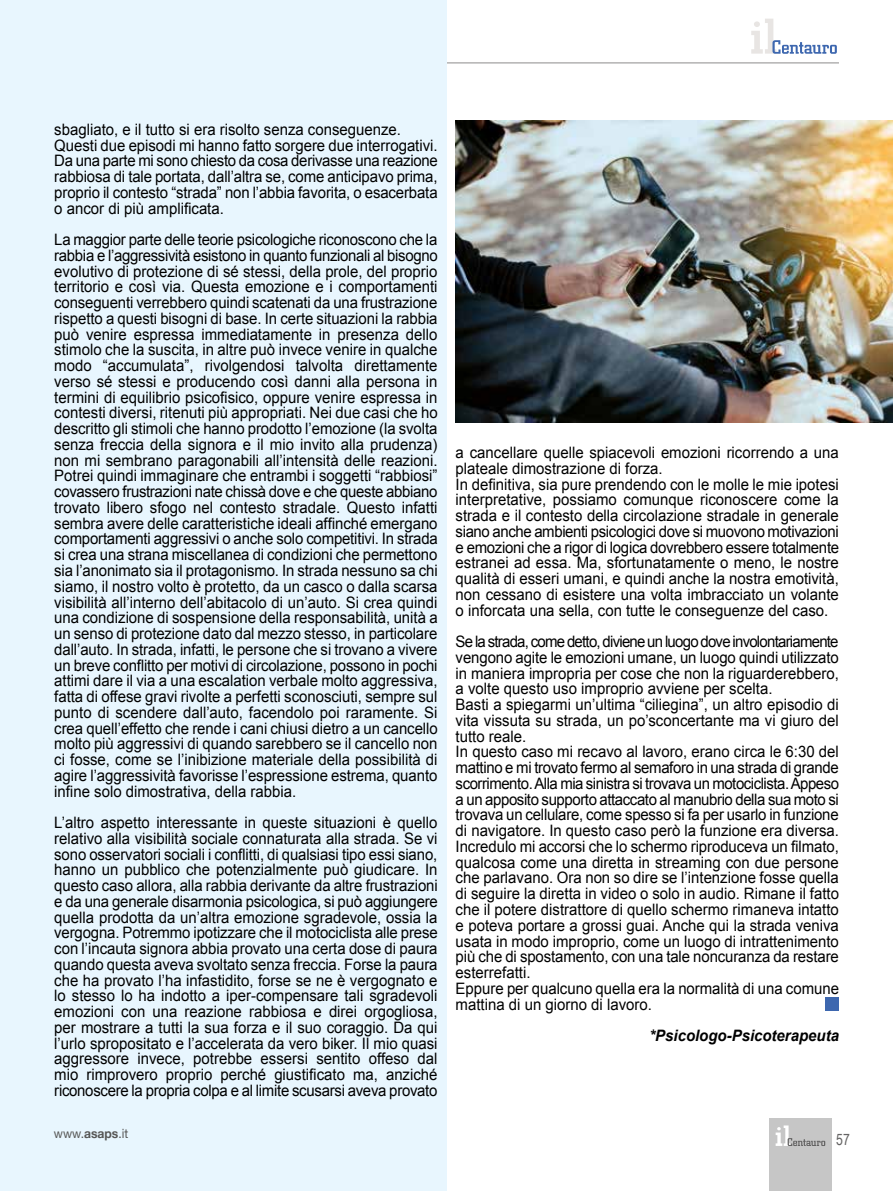
<style>
.page{position:relative;width:893px;height:1191px;background:#fff}
.page>*{position:absolute;margin:0;border:0;box-sizing:border-box;transform-origin:0 0}
.t1{font:15.75px/15.8px "Arial";color:#000;scale:.95 1}
.t2{font:italic 700 15.75px "Arial";color:#000;scale:.95 1}
.t3{font:15.75px "Arial Narrow";color:#646363;scale:.95 1}
.t4{font:12.75px "Helvetica Neue";color:#575756;scale:.95 1}
.s1{font-weight:700}
</style>
<div class="page">
<hr style="left:54px;top:62px;width:785px;height:2px;background:#b3b2b2">
<div style="left:0;top:0;width:446px;height:1191px;background:#e8f6fe"></div>
<div style="left:770px;top:1118px;width:62px;height:73px;background:#c6c6c6"></div>
<svg style="left:776px;top:1125px;width:49px;height:21px"></svg>
<svg style="left:751px;top:19px;width:86px;height:35px"></svg>
<div style="left:826px;top:997px;width:13px;height:13px;background:#3d67af"></div>
<img style="left:456px;top:120px;width:437px;height:302px">
<p class="t1" style="left:54px;top:122px;width:405px">sbagliato, e il tutto si era risolto senza conseguenze.<br>Questi due episodi mi hanno fatto sorgere due interrogativi.<br>Da una parte mi sono chiesto da cosa derivasse una reazione rabbiosa di tale portata, dall’altra se, come anticipavo prima, proprio il contesto “strada” non l’abbia favorita, o esacerbata o ancor di più amplificata.</p>
<p class="t1" style="left:54px;top:232px;width:405px;text-align:justify">La maggior parte delle teorie psicologiche riconoscono che la rabbia e l’aggressività esistono in quanto funzionali al bisogno evolutivo di protezione di sé stessi, della prole, del proprio territorio e così via. Questa emozione e i comportamenti conseguenti verrebbero quindi scatenati da una frustrazione rispetto a questi bisogni di base. In certe situazioni la rabbia può venire espressa immediatamente in presenza dello stimolo che la suscita, in altre può invece venire in qualche modo “accumulata”, rivolgendosi talvolta direttamente verso sé stessi e producendo così danni alla persona in termini di equilibrio psicofisico, oppure venire espressa in contesti diversi, ritenuti più appropriati. Nei due casi che ho descritto gli stimoli che hanno prodotto l’emozione (la svolta senza freccia della signora e il mio invito alla prudenza) non mi sembrano paragonabili all’intensità delle reazioni.<br>Potrei quindi immaginare che entrambi i soggetti “rabbiosi” covassero frustrazioni nate chissà dove e che queste abbiano trovato libero sfogo nel contesto stradale. Questo infatti sembra avere delle caratteristiche ideali affinché emergano comportamenti aggressivi o anche solo competitivi. In strada si crea una strana miscellanea di condizioni che permettono sia l’anonimato sia il protagonismo. In strada nessuno sa chi siamo, il nostro volto è protetto, da un casco o dalla scarsa visibilità all’interno dell’abitacolo di un’auto. Si crea quindi una condizione di sospensione della responsabilità, unità a un senso di protezione dato dal mezzo stesso, in particolare dall’auto. In strada, infatti, le persone che si trovano a vivere un breve conflitto per motivi di circolazione, possono in pochi attimi dare il via a una escalation verbale molto aggressiva, fatta di offese gravi rivolte a perfetti sconosciuti, sempre sul punto di scendere dall’auto, facendolo poi raramente. Si crea quell’effetto che rende i cani chiusi dietro a un cancello molto più aggressivi di quando sarebbero se il cancello non ci fosse, come se l’inibizione materiale della possibilità di agire l’aggressività favorisse l’espressione estrema, quanto infine solo dimostrativa, della rabbia.</p>
<p class="t1" style="left:54px;top:815px;width:405px;text-align:justify">L’altro aspetto interessante in queste situazioni è quello relativo alla visibilità sociale connaturata alla strada. Se vi sono osservatori sociali i conflitti, di qualsiasi tipo essi siano, hanno un pubblico che potenzialmente può giudicare. In questo caso allora, alla rabbia derivante da altre frustrazioni e da una generale disarmonia psicologica, si può aggiungere quella prodotta da un’altra emozione sgradevole, ossia la vergogna. Potremmo ipotizzare che il motociclista alle prese con l’incauta signora abbia provato una certa dose di paura quando questa aveva svoltato senza freccia. Forse la paura che ha provato l’ha infastidito, forse se ne è vergognato e lo stesso lo ha indotto a iper-compensare tali sgradevoli emozioni con una reazione rabbiosa e direi orgogliosa, per mostrare a tutti la sua forza e il suo coraggio. Da qui l’urlo spropositato e l’accelerata da vero biker. Il mio quasi aggressore invece, potrebbe essersi sentito offeso dal mio rimprovero proprio perché giustificato ma, anziché riconoscere la propria colpa e al limite scusarsi aveva provato</p>
<p class="t1" style="left:456px;top:445px;width:405px">a cancellare quelle spiacevoli emozioni ricorrendo a una plateale dimostrazione di forza.<br>In definitiva, sia pure prendendo con le molle le mie ipotesi interpretative, possiamo comunque riconoscere come la strada e il contesto della circolazione stradale in generale siano anche ambienti psicologici dove si muovono motivazioni e emozioni che a rigor di logica dovrebbero essere totalmente estranei ad essa. Ma, sfortunatamente o meno, le nostre qualità di esseri umani, e quindi anche la nostra emotività, non cessano di esistere una volta imbracciato un volante o inforcata una sella, con tutte le conseguenze del caso.</p>
<p class="t1" style="left:456px;top:634px;width:405px">Se la strada, come detto, diviene un luogo dove involontariamente vengono agite le emozioni umane, un luogo quindi utilizzato in maniera impropria per cose che non la riguarderebbero, a volte questo uso improprio avviene per scelta.<br>Basti a spiegarmi un’ultima “ciliegina”, un altro episodio di vita vissuta su strada, un po’sconcertante ma vi giuro del tutto reale.<br>In questo caso mi recavo al lavoro, erano circa le 6:30 del mattino e mi trovato fermo al semaforo in una strada di grande scorrimento. Alla mia sinistra si trovava un motociclista. Appeso a un apposito supporto attaccato al manubrio della sua moto si trovava un cellulare, come spesso si fa per usarlo in funzione di navigatore. In questo caso però la funzione era diversa.<br>Incredulo mi accorsi che lo schermo riproduceva un filmato, qualcosa come una diretta in streaming con due persone che parlavano. Ora non so dire se l’intenzione fosse quella di seguire la diretta in video o solo in audio. Rimane il fatto che il potere distrattore di quello schermo rimaneva intatto e poteva portare a grossi guai. Anche qui la strada veniva usata in modo improprio, come un luogo di intrattenimento più che di spostamento, con una tale noncuranza da restare esterrefatti.<br>Eppure per qualcuno quella era la normalità di una comune mattina di un giorno di lavoro.</p>
<p class="t2" style="left:649px;top:1025px;width:201px">*Psicologo-Psicoterapeuta</p>
<p class="t4" style="left:54px;top:1124px;width:80px">www.<span class="s1">asaps</span>.it</p>
<p class="t3" style="left:836px;top:1127px;width:16px">57</p>
</div>
